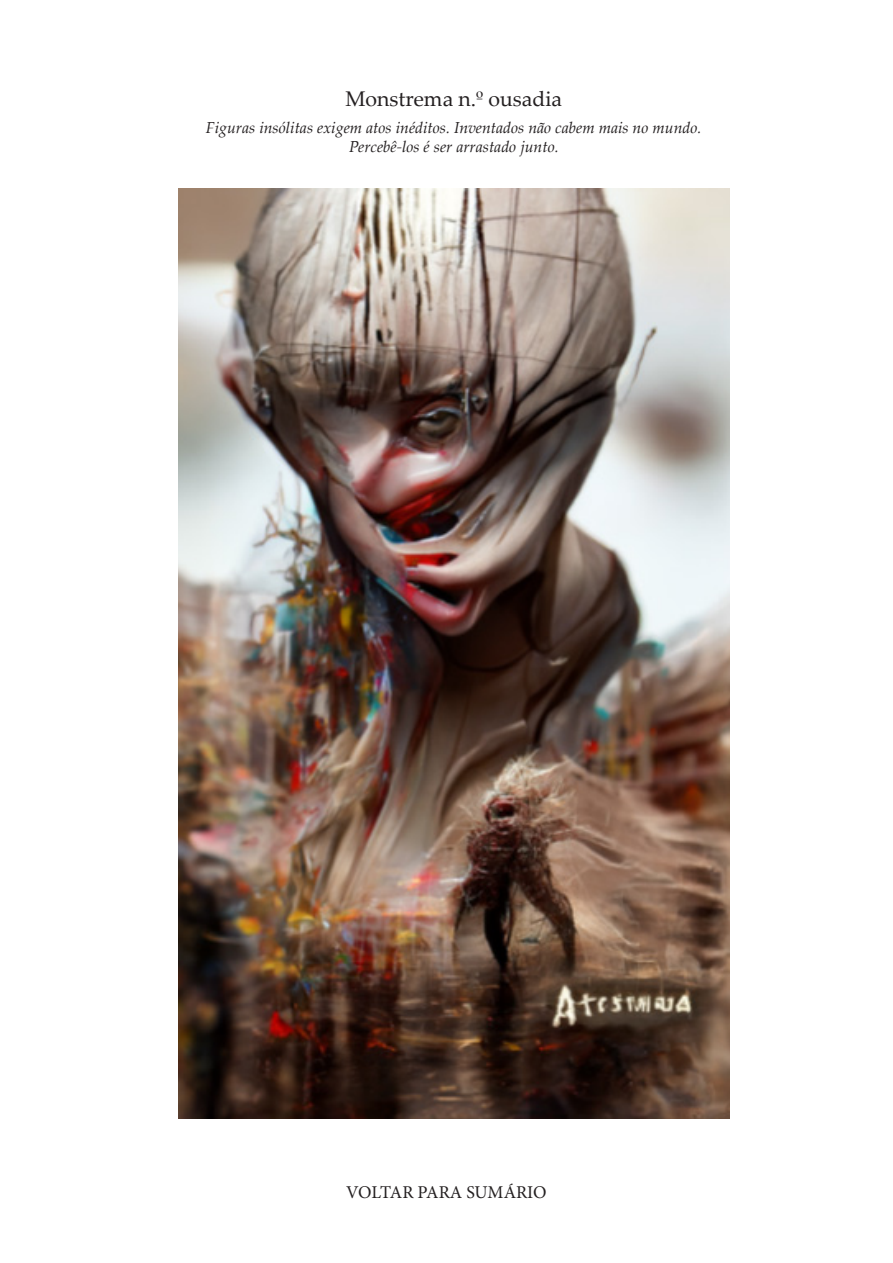
<style>
.page{position:relative;width:893px;height:1263px;background:#fff}
.page>*{position:absolute;margin:0;border:0;box-sizing:border-box;transform-origin:0 0}
.t1{font:21.15px "Palatino Linotype";color:#231f20}
.t2{font:18px "Minion Pro";letter-spacing:-.01em;color:#231f20}
.t3{font:italic 15.9px/19px "Palatino Linotype";color:#231f20;text-align:center}
</style>
<div class="page">
<img style="left:178px;top:189px;width:552px;height:930px">
<p class="t1" style="left:346px;top:84px;width:218px">Monstrema n.º ousadia</p>
<p class="t3" style="left:206px;top:118px;width:497px">Figuras insólitas exigem atos inéditos. Inventados não cabem mais no mundo.<br>Percebê-los é ser arrastado junto.</p>
<p class="t2" style="left:346px;top:1180px;width:202px">VOLTAR PARA SUMÁRIO</p>
</div>
